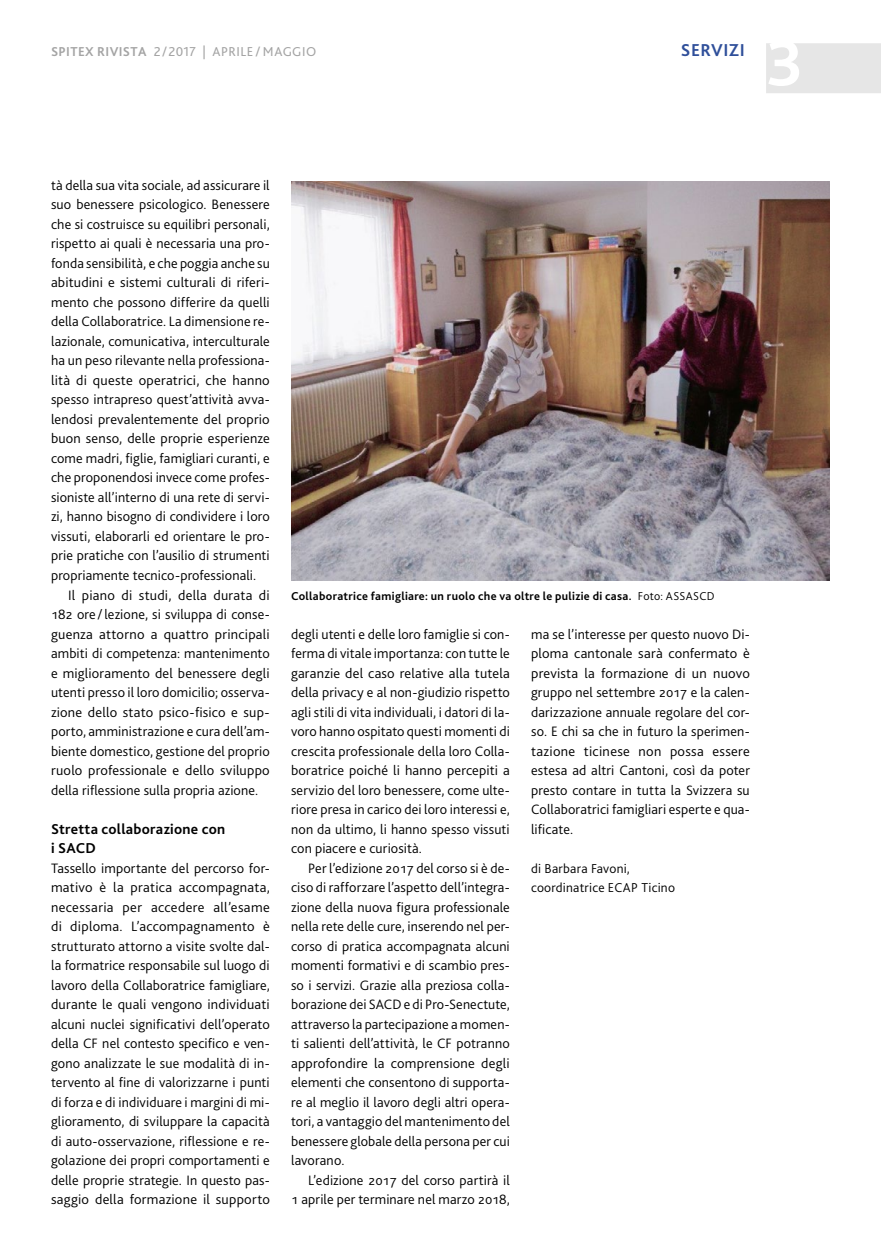
<style>
.page{position:relative;width:881px;height:1251px;background:#fff}
.page>*{position:absolute;margin:0;border:0;box-sizing:border-box;transform-origin:0 0}
.t1{font:700 67.5px "Bliss 2";color:#fff}
.t2{font:700 18px "Bliss 2";letter-spacing:.03em;color:#2f4f9a}
.t3{font:700 15px/19.5px "Bliss 2";letter-spacing:.02em;color:#000}
.t4{font:300 14.25px/19.5px "Bliss 2";letter-spacing:.01em;color:#000;text-align:justify}
.t5{font:300 13.5px/19.5px "Bliss 2";letter-spacing:.015em;color:#000}
.t6{font:13.5px "Bliss 2";letter-spacing:.035em;color:#a4a4a4}
.t7{font:700 12px "Bliss 2";letter-spacing:.025em;color:#000}
.s1{font-weight:700}
.s2{font-weight:300}
</style>
<div class="page">
<div style="left:765px;top:43px;width:115px;height:50px;background:#e6e6e6"></div>
<img style="left:291px;top:181px;width:538px;height:399px">
<p class="t6" style="left:51px;top:43px;width:267px"><span class="s1">SPITEX RIVISTA</span> 2/2017 | APRILE / MAGGIO</p>
<p class="t2" style="left:680px;top:39px;width:65px">SERVIZI</p>
<h1 class="t1" style="left:765px;top:21px;width:39px">3</h1>
<p class="t4" style="left:51px;top:175px;width:220px">tà della sua vita sociale, ad assicurare il</p>
<p class="t4" style="left:51px;top:195px;width:220px">suo benessere psicologico. Benessere</p>
<p class="t4" style="left:51px;top:214px;width:220px">che si costruisce su equilibri personali,</p>
<p class="t4" style="left:51px;top:234px;width:220px">rispetto ai quali è necessaria una pro-</p>
<p class="t4" style="left:51px;top:253px;width:220px">fonda sensibilità, e che poggia anche su</p>
<p class="t4" style="left:51px;top:273px;width:220px">abitudini e sistemi culturali di riferi-</p>
<p class="t4" style="left:51px;top:292px;width:220px">mento che possono differire da quelli</p>
<p class="t4" style="left:51px;top:312px;width:220px">della Collaboratrice. La dimensione re-</p>
<p class="t4" style="left:51px;top:331px;width:220px">lazionale, comunicativa, interculturale</p>
<p class="t4" style="left:51px;top:351px;width:220px">ha un peso rilevante nella professiona-</p>
<p class="t4" style="left:51px;top:370px;width:220px">lità di queste operatrici, che hanno</p>
<p class="t4" style="left:51px;top:390px;width:220px">spesso intrapreso quest’attività avva-</p>
<p class="t4" style="left:51px;top:409px;width:220px">lendosi prevalentemente del proprio</p>
<p class="t4" style="left:51px;top:429px;width:220px">buon senso, delle proprie esperienze</p>
<p class="t4" style="left:51px;top:448px;width:220px">come madri, figlie, famigliari curanti, e</p>
<p class="t4" style="left:51px;top:468px;width:220px">che proponendosi invece come profes-</p>
<p class="t4" style="left:51px;top:487px;width:220px">sioniste all’interno di una rete di servi-</p>
<p class="t4" style="left:51px;top:507px;width:220px">zi, hanno bisogno di condividere i loro</p>
<p class="t4" style="left:51px;top:526px;width:220px">vissuti, elaborarli ed orientare le pro-</p>
<p class="t4" style="left:51px;top:546px;width:220px">prie pratiche con l’ausilio di strumenti</p>
<p class="t4" style="left:51px;top:565px;width:207px">propriamente tecnico-professionali.</p>
<p class="t4" style="left:68px;top:585px;width:203px">Il piano di studi, della durata di</p>
<p class="t4" style="left:51px;top:604px;width:220px">182 ore /lezione, si sviluppa di conse-</p>
<p class="t4" style="left:51px;top:624px;width:220px">guenza attorno a quattro principali</p>
<p class="t4" style="left:51px;top:643px;width:220px">ambiti di competenza: mantenimento</p>
<p class="t4" style="left:51px;top:663px;width:220px">e miglioramento del benessere degli</p>
<p class="t4" style="left:51px;top:682px;width:220px">utenti presso il loro domicilio; osserva-</p>
<p class="t4" style="left:51px;top:702px;width:220px">zione dello stato psico-fisico e sup-</p>
<p class="t4" style="left:51px;top:721px;width:220px">porto, amministrazione e cura dell’am-</p>
<p class="t4" style="left:51px;top:741px;width:220px">biente domestico, gestione del proprio</p>
<p class="t4" style="left:51px;top:760px;width:220px">ruolo professionale e dello sviluppo</p>
<p class="t4" style="left:51px;top:780px;width:209px">della riflessione sulla propria azione.</p>
<p class="t3" style="left:51px;top:818px;width:176px">Stretta collaborazione con i SACD</p>
<p class="t4" style="left:51px;top:858px;width:220px">Tassello importante del percorso for&shy;mativo è la pratica accompagnata, necessaria per accedere all’esame di diploma. L’accompagnamento è strutturato attorno a visite svolte dal&shy;la formatrice responsabile sul luogo di lavoro della Collaboratrice famigliare, durante le quali vengono individuati alcuni nuclei significativi dell’operato della CF nel contesto specifico e ven&shy;gono analizzate le sue modalità di in&shy;tervento al fine di valorizzarne i punti di forza e di individuare i margini di mi&shy;glioramento, di sviluppare la capacità di auto-osservazione, riflessione e re&shy;golazione dei propri comportamenti e delle proprie strategie. In questo pas&shy;saggio della formazione il supporto</p>
<p class="t7" style="left:291px;top:588px;width:425px">Collaboratrice famigliare: un ruolo che va oltre le pulizie di casa. <span class="s2">Foto: ASSASCD</span></p>
<p class="t4" style="left:291px;top:624px;width:220px">degli utenti e delle loro famiglie si con&shy;ferma di vitale importanza: con tutte le garanzie del caso relative alla tutela della privacy e al non-giudizio rispetto agli stili di vita individuali, i datori di la&shy;voro hanno ospitato questi momenti di crescita professionale della loro Colla&shy;boratrice poiché li hanno percepiti a servizio del loro benessere, come ulte&shy;riore presa in carico dei loro interessi e, non da ultimo, li hanno spesso vissuti con piacere e curiosità.</p>
<p class="t4" style="left:291px;top:858px;width:220px;text-indent:17px">Per l’edizione 2017 del corso si è de&shy;ciso di rafforzare l’aspetto dell’integra&shy;zione della nuova figura professionale nella rete delle cure, inserendo nel per&shy;corso di pratica accompagnata alcuni momenti formativi e di scambio pres&shy;so i servizi. Grazie alla preziosa colla&shy;borazione dei SACD e di Pro-Senectute, attraverso la partecipazione a momen&shy;ti salienti dell’attività, le CF potranno approfondire la comprensione degli elementi che consentono di supporta&shy;re al meglio il lavoro degli altri opera&shy;tori, a vantaggio del mantenimento del benessere globale della persona per cui lavorano.</p>
<p class="t4" style="left:291px;top:1170px;width:220px;text-align:right">L’edizione 2017 del corso partirà il<br>1 aprile per terminare nel marzo 2018,</p>
<p class="t4" style="left:531px;top:624px;width:220px">ma se l’interesse per questo nuovo Di&shy;ploma cantonale sarà confermato è prevista la formazione di un nuovo gruppo nel settembre 2017 e la calen&shy;darizzazione annuale regolare del cor&shy;so. E chi sa che in futuro la sperimen&shy;tazione ticinese non possa essere estesa ad altri Cantoni, così da poter presto contare in tutta la Svizzera su Collaboratrici famigliari esperte e qua&shy;lificate.</p>
<p class="t5" style="left:531px;top:858px;width:145px">di Barbara Favoni, coordinatrice ECAP Ticino</p>
</div>
